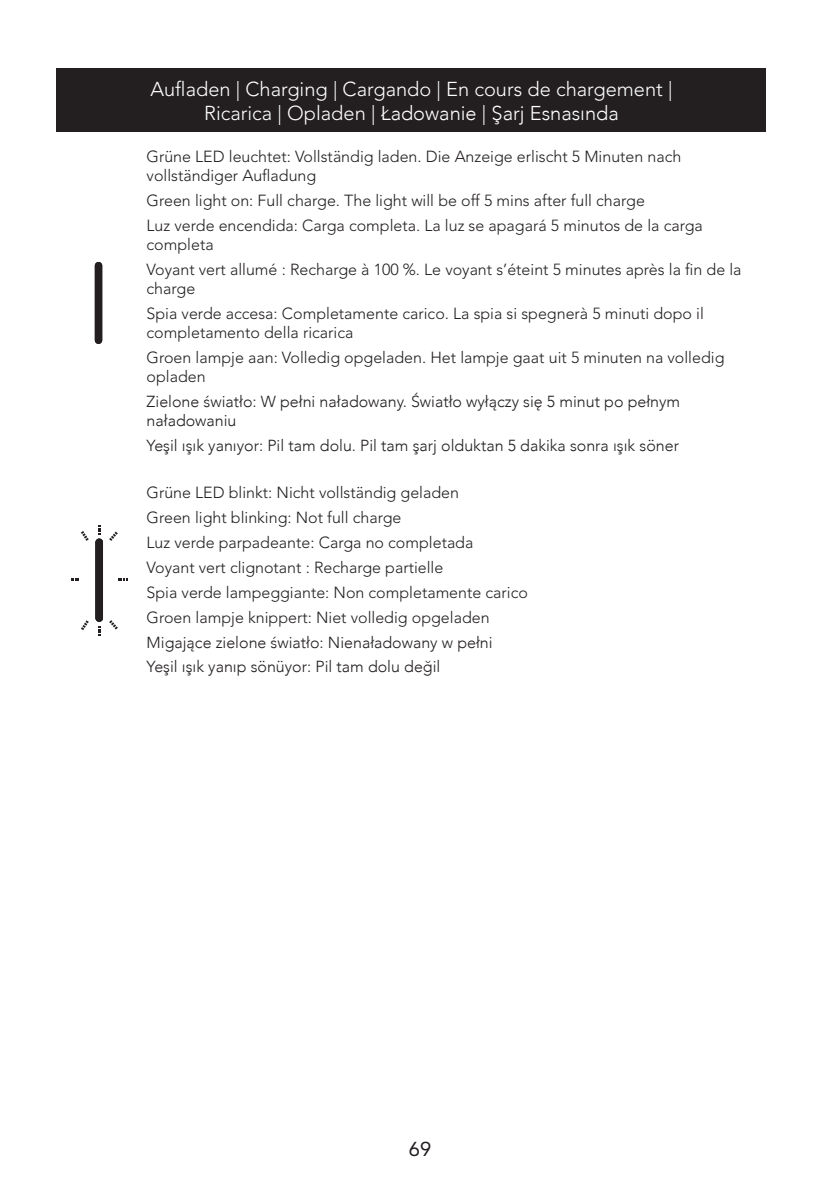
<style>
.page{position:relative;width:823px;height:1191px;background:#fff}
.page>*{position:absolute;margin:0;border:0;box-sizing:border-box;transform-origin:0 0}
.t1{font:300 20px "Avenir LT Std";color:#fff}
.t2{font:300 20px "Avenir";color:#fff}
.t3{font:20px "Avenir LT Std";color:#231f20}
.t4{font:300 16px/24.8px "Avenir LT Std";color:#231f20}
.t5{font:300 16px/19.2px "Avenir";color:#231f20}
.s1{font-family:"Avenir LT Std"}
</style>
<div class="page">
<div style="left:57px;top:68px;width:708px;height:63px;background:#231f20"></div>
<div style="left:95px;top:262px;width:7px;height:82px;background:#231f20;border-radius:4px"></div>
<div style="left:95px;top:538px;width:8px;height:84px;background:#231f20;border-radius:4px"></div>
<svg style="left:118px;top:578px;width:9px;height:3px"></svg>
<svg style="left:98px;top:525px;width:2px;height:10px"></svg>
<svg style="left:109px;top:531px;width:9px;height:10px"></svg>
<svg style="left:71px;top:578px;width:8px;height:3px"></svg>
<svg style="left:81px;top:531px;width:8px;height:10px"></svg>
<svg style="left:81px;top:620px;width:8px;height:10px"></svg>
<svg style="left:98px;top:626px;width:2px;height:9px"></svg>
<svg style="left:109px;top:620px;width:9px;height:9px"></svg>
<p class="t1" style="left:150px;top:77px;width:523px">Aufladen | Charging | Cargando | En cours de chargement |</p>
<p class="t2" style="left:204px;top:101px;width:416px"><span class="s1">Ricarica | Opladen |</span> Ładowanie <span class="s1">|</span> Şarj Esnasında</p>
<p class="t4" style="left:146px;top:147px;width:536px;line-height:19.2px">Grüne LED leuchtet: Vollständig laden. Die Anzeige erlischt 5 Minuten nach vollständiger Aufladung</p>
<p class="t4" style="left:146px;top:188px;width:557px">Green light on: Full charge. The light will be off 5 mins after full charge<br>Luz verde encendida: Carga completa. La luz se apagará 5 minutos de la carga</p>
<p class="t4" style="left:146px;top:232px;width:596px">completa<br>Voyant vert allumé : Recharge à 100 %. Le voyant s’éteint 5 minutes après la fin de la</p>
<p class="t4" style="left:146px;top:276px;width:558px">charge<br>Spia verde accesa: Completamente carico. La spia si spegnerà 5 minuti dopo il</p>
<p class="t4" style="left:146px;top:320px;width:579px">completamento della ricarica<br>Groen lampje aan: Volledig opgeladen. Het lampje gaat uit 5 minuten na volledig</p>
<p class="t4" style="left:146px;top:364px;width:60px">opladen</p>
<p class="t5" style="left:146px;top:392px;width:535px">Zielone światło: W pełni naładowany. Światło wyłączy się 5 minut po pełnym naładowaniu</p>
<p class="t5" style="left:146px;top:436px;width:533px">Yeşil ışık yanıyor: Pil tam dolu. Pil tam şarj olduktan 5 dakika sonra ışık söner</p>
<p class="t4" style="left:146px;top:480px;width:382px">Grüne LED blinkt: Nicht vollständig geladen<br>Green light blinking: Not full charge<br>Luz verde parpadeante: Carga no completada<br>Voyant vert clignotant : Recharge partielle<br>Spia verde lampeggiante: Non completamente carico Groen lampje knippert: Niet volledig opgeladen</p>
<p class="t5" style="left:146px;top:629px;width:347px;line-height:24.8px">Migające zielone światło: Nienaładowany w pełni<br>Yeşil ışık yanıp sönüyor: Pil tam dolu değil</p>
<p class="t3" style="left:408px;top:1137px;width:24px">69</p>
</div>
